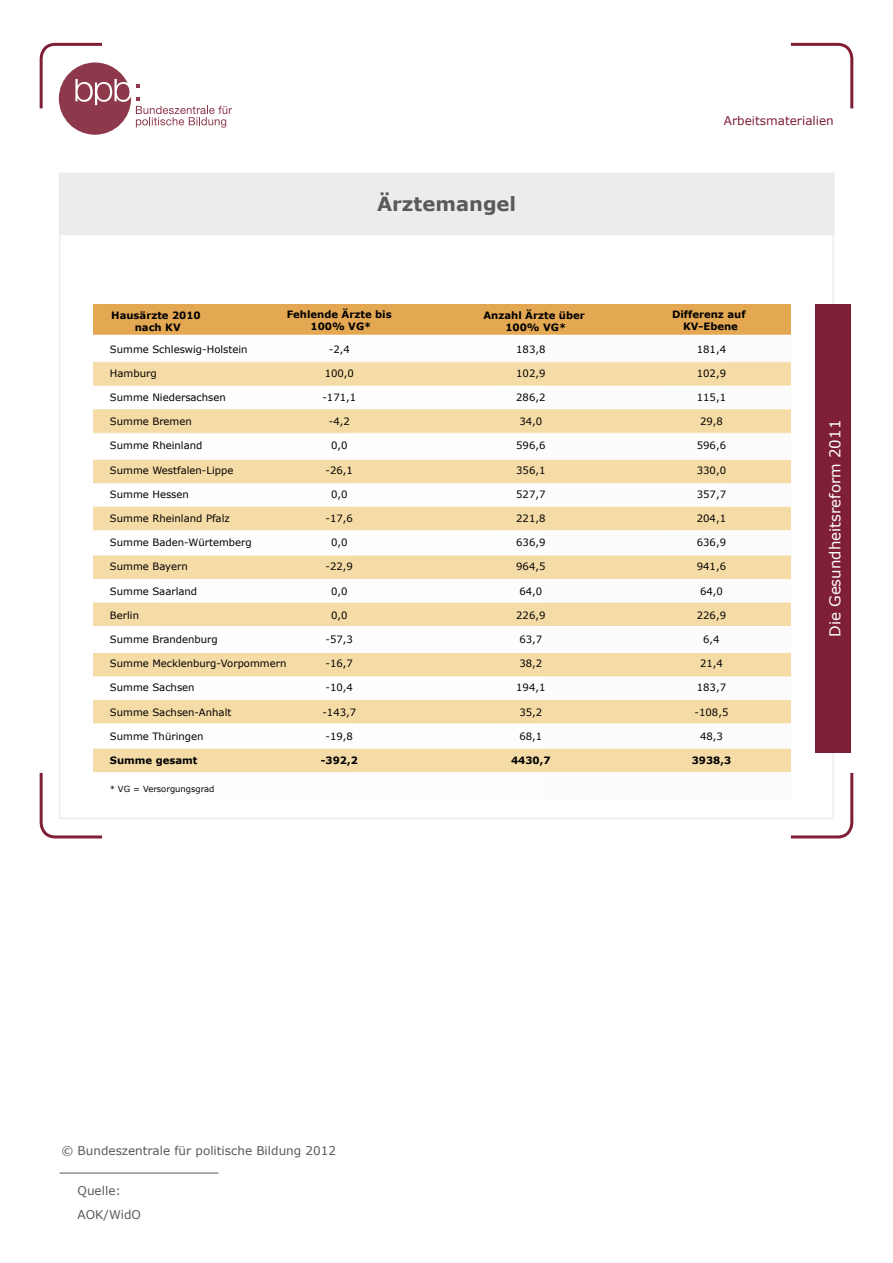
<style>
.page{position:relative;width:893px;height:1263px;background:#fff}
.page>*{position:absolute;margin:0;border:0;box-sizing:border-box;transform-origin:0 0}
.t1{font:700 19.5px "Verdana";color:#5a5a59}
.t2{font:15px "Verdana";color:#fff}
.t3{font:12px "Verdana";color:#5a5a59}
.t4{font:12px "Verdana";color:#7f1f35}
.t5{font:10.05px "Verdana";color:#000}
.t6{font:700 10.05px/12.1px "Verdana";color:#000;text-align:center}
.t7{font:8.4px "Verdana";color:#000}
</style>
<div class="page">
<svg style="left:790px;top:42px;width:64px;height:67px"></svg>
<hr style="left:60px;top:1173px;width:159px;height:1px;background:#5a5a59">
<div style="left:60px;top:173px;width:773px;height:61px;background:#ececec"></div>
<div style="left:815px;top:304px;width:36px;height:449px;background:#7f1f35"></div>
<svg style="left:39px;top:42px;width:193px;height:93px"></svg>
<div style="left:94px;top:304px;width:697px;height:31px;background:#e4a853"></div>
<svg style="left:94px;top:361px;width:697px;height:25px;background:#f5dcaa"></svg>
<svg style="left:94px;top:409px;width:697px;height:25px;background:#f5dcaa"></svg>
<svg style="left:94px;top:459px;width:697px;height:25px;background:#f5ddab"></svg>
<svg style="left:94px;top:506px;width:697px;height:25px;background:#f5ddab"></svg>
<div style="left:94px;top:555px;width:697px;height:24px;background:#f5dba6"></div>
<div style="left:94px;top:602px;width:697px;height:24px;background:#f5dba6"></div>
<div style="left:94px;top:653px;width:697px;height:24px;background:#f5dba6"></div>
<div style="left:94px;top:700px;width:697px;height:24px;background:#f5dba6"></div>
<svg style="left:39px;top:748px;width:815px;height:91px"></svg>
<div style="left:59px;top:173px;width:776px;height:62px;border:2px solid #ececec"></div>
<p class="t1" style="left:377px;top:190px;width:141px">Ärztemangel</p>
<p class="t4" style="left:724px;top:113px;width:111px">Arbeitsmaterialien</p>
<p class="t6" style="left:287px;top:308px;width:106px">Fehlende Ärzte bis<br>100% VG*</p>
<p class="t6" style="left:483px;top:309px;width:103px">Anzahl Ärzte über<br>100% VG*</p>
<p class="t6" style="left:111px;top:309px;width:91px">Hausärzte 2010 nach KV</p>
<p class="t6" style="left:672px;top:308px;width:75px">Differenz auf<br>KV-Ebene</p>
<p class="t5" style="left:110px;top:342px;width:139px">Summe Schleswig-Holstein</p>
<p class="t5" style="left:110px;top:366px;width:48px">Hamburg</p>
<p class="t5" style="left:110px;top:390px;width:117px">Summe Niedersachsen</p>
<p class="t5" style="left:110px;top:415px;width:83px">Summe Bremen</p>
<p class="t5" style="left:110px;top:439px;width:94px">Summe Rheinland</p>
<p class="t5" style="left:110px;top:463px;width:125px">Summe Westfalen-Lippe</p>
<p class="t5" style="left:110px;top:487px;width:80px">Summe Hessen</p>
<p class="t5" style="left:110px;top:511px;width:121px">Summe Rheinland Pfalz</p>
<p class="t5" style="left:110px;top:536px;width:143px">Summe Baden-Würtemberg</p>
<p class="t5" style="left:110px;top:560px;width:79px">Summe Bayern</p>
<p class="t5" style="left:110px;top:584px;width:89px">Summe Saarland</p>
<p class="t5" style="left:110px;top:608px;width:31px">Berlin</p>
<p class="t5" style="left:110px;top:632px;width:109px">Summe Brandenburg</p>
<p class="t5" style="left:110px;top:656px;width:178px">Summe Mecklenburg-Vorpommern</p>
<p class="t5" style="left:110px;top:681px;width:86px">Summe Sachsen</p>
<p class="t5" style="left:110px;top:705px;width:123px">Summe Sachsen-Anhalt</p>
<p class="t5" style="left:110px;top:729px;width:95px">Summe Thüringen</p>
<p class="t6" style="left:110px;top:754px;width:89px">Summe gesamt</p>
<p class="t7" style="left:110px;top:783px;width:106px">* VG = Versorgungsgrad</p>
<p class="t5" style="left:329px;top:342px;width:23px">-2,4</p>
<p class="t5" style="left:325px;top:366px;width:31px">100,0</p>
<p class="t5" style="left:322px;top:390px;width:35px">-171,1</p>
<p class="t5" style="left:329px;top:415px;width:23px">-4,2</p>
<p class="t5" style="left:331px;top:439px;width:18px">0,0</p>
<p class="t5" style="left:326px;top:463px;width:29px">-26,1</p>
<p class="t5" style="left:331px;top:487px;width:18px">0,0</p>
<p class="t5" style="left:326px;top:511px;width:29px">-17,6</p>
<p class="t5" style="left:331px;top:536px;width:18px">0,0</p>
<p class="t5" style="left:326px;top:560px;width:29px">-22,9</p>
<p class="t5" style="left:331px;top:584px;width:18px">0,0</p>
<p class="t5" style="left:331px;top:608px;width:18px">0,0</p>
<p class="t5" style="left:326px;top:632px;width:29px">-57,3</p>
<p class="t5" style="left:326px;top:656px;width:29px">-16,7</p>
<p class="t5" style="left:326px;top:681px;width:29px">-10,4</p>
<p class="t5" style="left:322px;top:705px;width:35px">-143,7</p>
<p class="t5" style="left:326px;top:729px;width:29px">-19,8</p>
<p class="t6" style="left:321px;top:754px;width:39px">-392,2</p>
<p class="t5" style="left:516px;top:342px;width:31px">183,8</p>
<p class="t5" style="left:516px;top:366px;width:31px">102,9</p>
<p class="t5" style="left:516px;top:390px;width:31px">286,2</p>
<p class="t5" style="left:519px;top:415px;width:24px">34,0</p>
<p class="t5" style="left:516px;top:439px;width:31px">596,6</p>
<p class="t5" style="left:516px;top:463px;width:31px">356,1</p>
<p class="t5" style="left:516px;top:487px;width:31px">527,7</p>
<p class="t5" style="left:516px;top:511px;width:31px">221,8</p>
<p class="t5" style="left:516px;top:536px;width:31px">636,9</p>
<p class="t5" style="left:516px;top:560px;width:31px">964,5</p>
<p class="t5" style="left:519px;top:584px;width:24px">64,0</p>
<p class="t5" style="left:516px;top:608px;width:31px">226,9</p>
<p class="t5" style="left:519px;top:632px;width:24px">63,7</p>
<p class="t5" style="left:519px;top:656px;width:24px">38,2</p>
<p class="t5" style="left:516px;top:681px;width:31px">194,1</p>
<p class="t5" style="left:519px;top:705px;width:24px">35,2</p>
<p class="t5" style="left:519px;top:729px;width:24px">68,1</p>
<p class="t6" style="left:511px;top:754px;width:41px">4430,7</p>
<p class="t5" style="left:697px;top:342px;width:31px">181,4</p>
<p class="t5" style="left:697px;top:366px;width:31px">102,9</p>
<p class="t5" style="left:697px;top:390px;width:31px">115,1</p>
<p class="t5" style="left:700px;top:415px;width:24px">29,8</p>
<p class="t5" style="left:697px;top:439px;width:31px">596,6</p>
<p class="t5" style="left:697px;top:463px;width:31px">330,0</p>
<p class="t5" style="left:697px;top:487px;width:31px">357,7</p>
<p class="t5" style="left:697px;top:511px;width:31px">204,1</p>
<p class="t5" style="left:697px;top:536px;width:31px">636,9</p>
<p class="t5" style="left:697px;top:560px;width:31px">941,6</p>
<p class="t5" style="left:700px;top:584px;width:24px">64,0</p>
<p class="t5" style="left:697px;top:608px;width:31px">226,9</p>
<p class="t5" style="left:703px;top:632px;width:18px">6,4</p>
<p class="t5" style="left:700px;top:656px;width:24px">21,4</p>
<p class="t5" style="left:697px;top:681px;width:31px">183,7</p>
<p class="t5" style="left:694px;top:705px;width:35px">-108,5</p>
<p class="t5" style="left:700px;top:729px;width:24px">48,3</p>
<p class="t6" style="left:692px;top:754px;width:41px">3938,3</p>
<p class="t2" style="left:825px;top:637px;width:219px;rotate:-90deg">Die Gesundheitsreform 2011</p>
<p class="t3" style="left:61px;top:1142px;width:276px">© Bundeszentrale für politische Bildung 2012</p>
<p class="t3" style="left:78px;top:1182px;width:45px">Quelle:</p>
<p class="t3" style="left:78px;top:1207px;width:65px">AOK/WidO</p>
</div>
